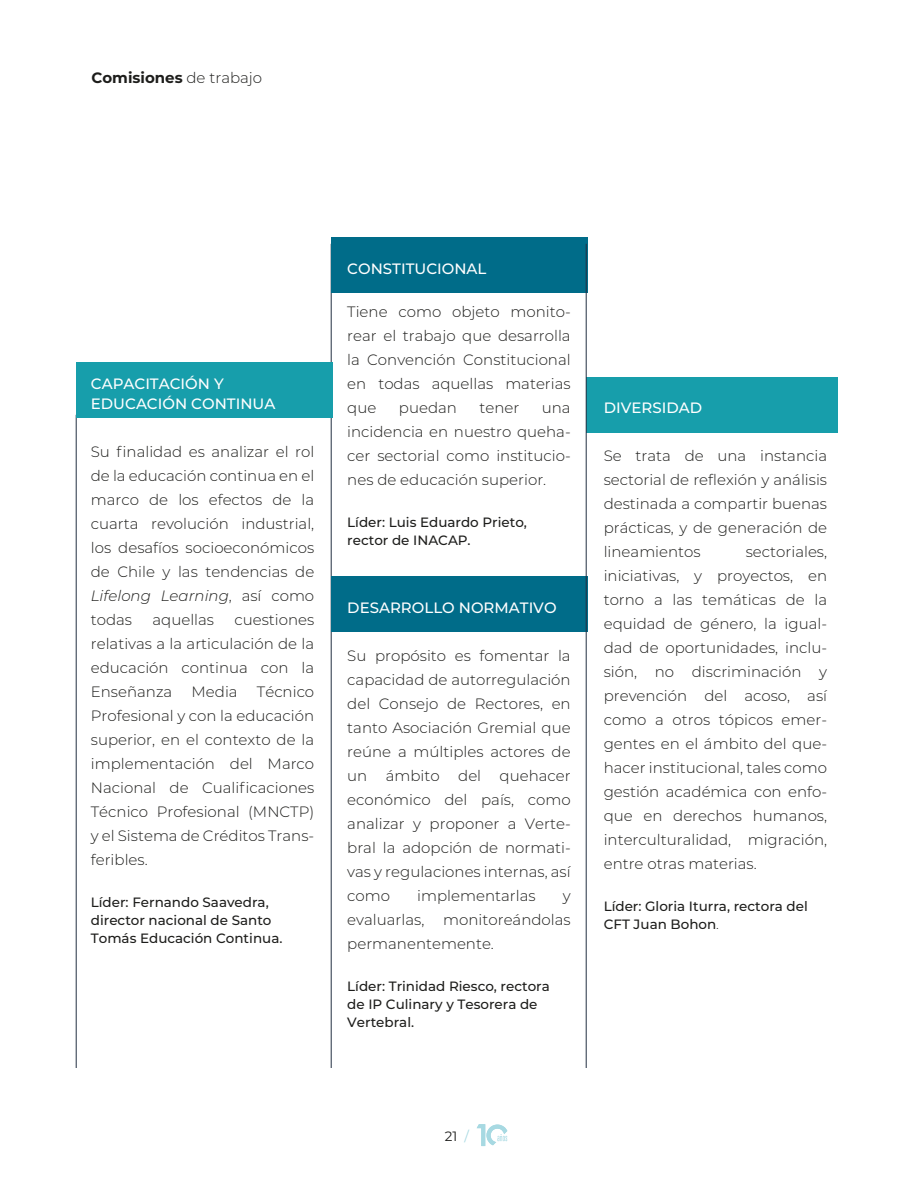
<style>
.page{position:relative;width:918px;height:1188px;background:#fff}
.page>*{position:absolute;margin:0;border:0;box-sizing:border-box;transform-origin:0 0}
.t1{font:300 15px/24px "Montserrat";color:#1d1d1b;text-align:justify}
.t2{font:500 15px/19.5px "Montserrat";color:#fff}
.t3{font:700 15px "Montserrat";color:#1d1d1b}
.t4{font:500 13.5px/18px "Montserrat";color:#1d1d1b}
.t5{font:13.5px "Montserrat";color:#1d1d1b}
.s1{font-weight:300}
.s2{font-style:italic}
.s3{color:#a7d9e2}
</style>
<div class="page">
<svg style="left:477px;top:1124px;width:30px;height:22px"></svg>
<hr style="left:331px;top:244px;width:1px;height:824px;background:#233042">
<hr style="left:76px;top:415px;width:1px;height:653px;background:#233042">
<div style="left:586px;top:377px;width:252px;height:56px;background:#179eab"></div>
<div style="left:331px;top:238px;width:256px;height:55px;background:#006c89"></div>
<div style="left:76px;top:362px;width:256px;height:56px;background:#179eab"></div>
<div style="left:331px;top:577px;width:256px;height:55px;background:#006c89"></div>
<hr style="left:586px;top:244px;width:1px;height:824px;background:#233042">
<p class="t3" style="left:92px;top:66px;width:172px">Comisiones <span class="s1">de trabajo</span></p>
<p class="t2" style="left:91px;top:373px;width:186px">CAPACITACIÓN Y<br>EDUCACIÓN CONTINUA</p>
<p class="t1" style="left:91px;top:439px;width:225px">Su finalidad es analizar el rol de la educación continua en el marco de los efectos de la cuarta revolución industrial, los desafíos socioeconómicos de Chile y las tendencias de <span class="s2">Lifelong Learning</span>, así como todas</p>
<p class="t1" style="left:152px;top:607px;width:63px">aquellas</p>
<p class="t1" style="left:91px;top:607px;width:225px;text-indent:144px">cuestiones relativas a la articulación de la educación continua con la Enseñanza</p>
<p class="t1" style="left:192px;top:679px;width:48px">Media</p>
<p class="t1" style="left:91px;top:679px;width:225px;text-indent:166px">Técnico Profesional y con la educación superior, en el contexto de la implementación del Marco Nacional de Cualificaciones Técnico Profesional (MNCTP) y el Sistema de Créditos Trans&shy;feribles.</p>
<p class="t4" style="left:91px;top:892px;width:193px">Líder: Fernando Saavedra, director nacional de Santo<br>Tomás Educación Continua.</p>
<p class="t2" style="left:347px;top:258px;width:141px">CONSTITUCIONAL</p>
<p class="t1" style="left:347px;top:299px;width:225px">Tiene como objeto monito&shy;rear el trabajo que desarrolla la Convención Constitucional en todas aquellas materias que</p>
<p class="t1" style="left:399px;top:395px;width:60px">puedan</p>
<p class="t1" style="left:479px;top:395px;width:41px">tener</p>
<p class="t1" style="left:347px;top:395px;width:225px;text-indent:195px">una incidencia en nuestro queha&shy;cer sectorial como institucio&shy;nes de educación superior.</p>
<p class="t4" style="left:347px;top:513px;width:181px">Líder: Luis Eduardo Prieto, rector de INACAP.</p>
<p class="t2" style="left:347px;top:597px;width:211px">DESARROLLO NORMATIVO</p>
<p class="t1" style="left:347px;top:643px;width:225px">Su propósito es fomentar la capacidad de autorregulación del Consejo de Rectores, en tanto Asociación Gremial que reúne a múltiples actores de un ámbito del quehacer económico del país, como analizar y proponer a Verte&shy;bral la adopción de normati&shy;vas y regulaciones internas, así como</p>
<p class="t1" style="left:417px;top:883px;width:120px">implementarlas</p>
<p class="t1" style="left:563px;top:883px;width:9px">y</p>
<p class="t1" style="left:347px;top:907px;width:79px">evaluarlas,</p>
<p class="t1" style="left:347px;top:907px;width:225px;text-indent:96px">monitoreándolas permanentemente.</p>
<p class="t4" style="left:347px;top:976px;width:204px">Líder: Trinidad Riesco, rectora de IP Culinary y Tesorera de<br>Vertebral.</p>
<p class="t2" style="left:604px;top:397px;width:100px">DIVERSIDAD</p>
<p class="t1" style="left:604px;top:443px;width:225px">Se trata de una instancia sectorial de reflexión y análisis destinada a compartir buenas prácticas, y de generación de lineamientos</p>
<p class="t1" style="left:604px;top:539px;width:225px;text-indent:142px">sectoriales, iniciativas, y proyectos, en torno a las temáticas de la equidad de género, la igual&shy;dad de oportunidades, inclu&shy;sión, no discriminación y prevención del acoso, así como a otros tópicos emer&shy;gentes en el ámbito del que&shy;hacer institucional, tales como gestión académica con enfo&shy;que en derechos humanos, interculturalidad, migración, entre otras materias.</p>
<p class="t4" style="left:604px;top:897px;width:206px">Líder: Gloria Iturra, rectora del<br>CFT Juan Bohon<span class="s1">.</span></p>
<p class="t5" style="left:445px;top:1127px;width:26px">21 <span class="s3">/</span></p>
</div>
